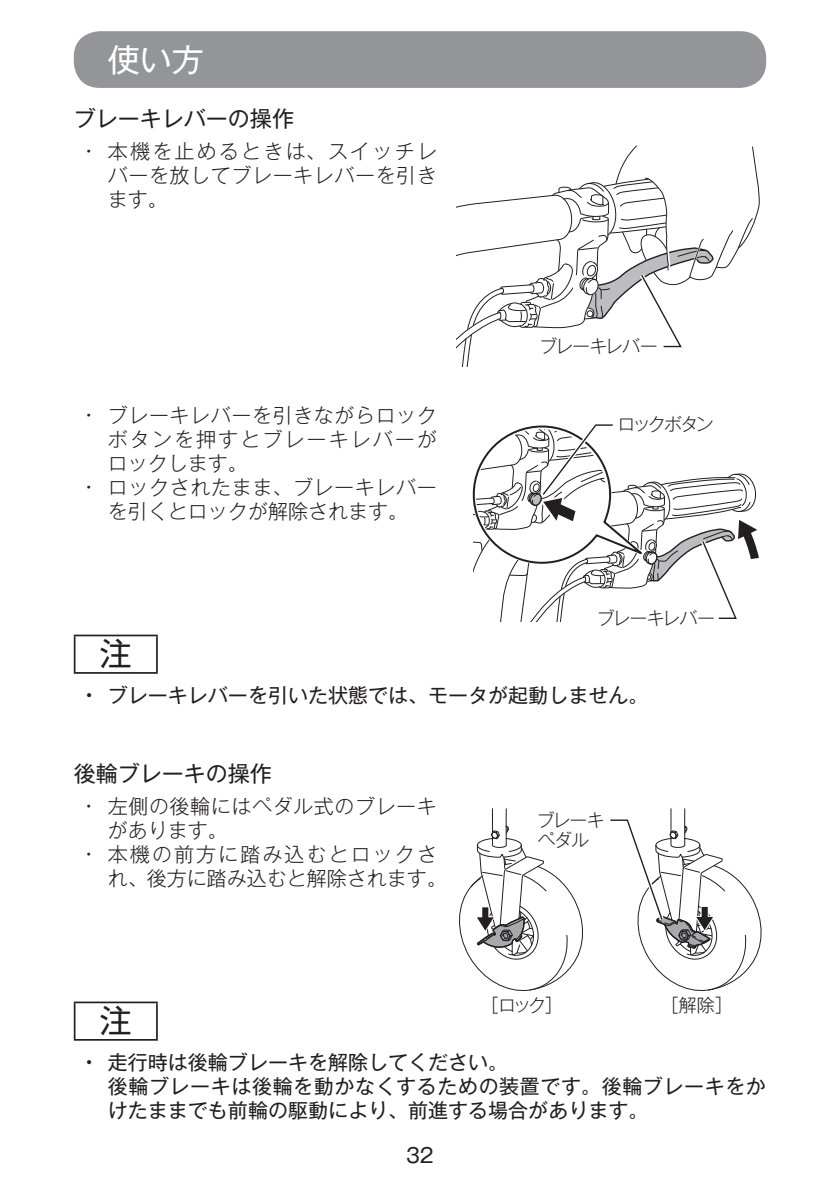
<style>
.page{position:relative;width:840px;height:1191px;background:#fff}
.page>*{position:absolute;margin:0;border:0;box-sizing:border-box;transform-origin:0 0}
.t1{font:32px "Gothic MB101 Pro";color:#fff}
.t2{font:32px "Gothic MB101 Pro";color:#231f20}
.t3{font:22px "Gothic MB101 Pro";color:#231f20}
.t4{font:300 20px/24px "Gothic MB101 Pro";letter-spacing:.03em;color:#231f20;text-align:justify}
.t5{font:20px/24px "Gothic MB101 Pro";color:#231f20}
.t6{font:300 20px/24px "Gothic MB101 Pro";letter-spacing:.105em;color:#231f20}
.t7{font:300 18px/20px "Gothic MB101 Pro";letter-spacing:-.08em;color:#231f20}
.t8{font:300 18px "Gothic MB101 Pro";letter-spacing:-.05em;color:#231f20}
.s1{font-weight:500}
</style>
<div class="page">
<div style="left:74px;top:31px;width:691px;height:57px;background:#939598;border-radius:26px"></div>
<hr style="left:74px;top:634px;width:84px;height:2px;background:#231f20">
<hr style="left:74px;top:636px;width:1px;height:36px;background:#231f20">
<hr style="left:156px;top:636px;width:2px;height:36px;background:#231f20">
<hr style="left:74px;top:672px;width:84px;height:2px;background:#231f20">
<hr style="left:74px;top:1001px;width:84px;height:2px;background:#231f20">
<hr style="left:74px;top:1003px;width:1px;height:36px;background:#231f20">
<hr style="left:156px;top:1003px;width:2px;height:36px;background:#231f20">
<hr style="left:74px;top:1039px;width:84px;height:1px;background:#231f20">
<svg style="left:456px;top:145px;width:304px;height:221px"></svg>
<svg style="left:472px;top:424px;width:286px;height:198px"></svg>
<svg style="left:459px;top:808px;width:124px;height:183px"></svg>
<svg style="left:610px;top:808px;width:152px;height:183px"></svg>
<h1 class="t1" style="left:108px;top:33px;width:97px">使い方</h1>
<p class="t3" style="left:74px;top:100px;width:221px">ブレーキレバーの操作</p>
<p class="t4" style="left:108px;top:137px;width:330px;text-indent:-23px">• 本機を止めるときは、スイッチレバーを放してブレーキレバーを引きます。</p>
<p class="t4" style="left:108px;top:401px;width:330px;text-indent:-23px">• ブレーキレバーを引きながらロックボタンを押すとブレーキレバーがロックします。</p>
<p class="t4" style="left:85px;top:473px;width:353px;text-align:center">• ロックされたまま、ブレーキレバーを引くとロックが解除されます。</p>
<p class="t8" style="left:539px;top:331px;width:120px">ブレーキレバー</p>
<p class="t7" style="left:617px;top:412px;width:98px">ロックボタン</p>
<p class="t8" style="left:596px;top:603px;width:120px">ブレーキレバー</p>
<h1 class="t2" style="left:100px;top:627px;width:33px">注</h1>
<p class="t5" style="left:85px;top:680px;width:564px"><span class="s1">•</span> ブレーキレバーを引いた状態では、モータが起動しません。</p>
<p class="t3" style="left:74px;top:755px;width:199px">後輪ブレーキの操作</p>
<p class="t4" style="left:108px;top:791px;width:330px;text-indent:-23px">• 左側の後輪にはペダル式のブレーキがあります。</p>
<p class="t6" style="left:108px;top:839px;width:340px;text-indent:-23px">• 本機の前方に踏み込むとロックされ、後方に踏み込むと解除されます。</p>
<p class="t7" style="left:536px;top:807px;width:69px">ブレーキペダル</p>
<p class="t7" style="left:480px;top:992px;width:83px">［ロック］</p>
<p class="t7" style="left:660px;top:992px;width:73px">［解除］</p>
<h1 class="t2" style="left:100px;top:994px;width:33px">注</h1>
<p class="t5" style="left:108px;top:1047px;width:659px;text-indent:-23px"><span class="s1">•</span> 走行時は後輪ブレーキを解除してください。<br>後輪ブレーキは後輪を動かなくするための装置です。後輪ブレーキをかけたままでも前輪の駆動により、前進する場合があります。</p>
<p class="t5" style="left:406px;top:1140px;width:29px">32</p>
</div>
